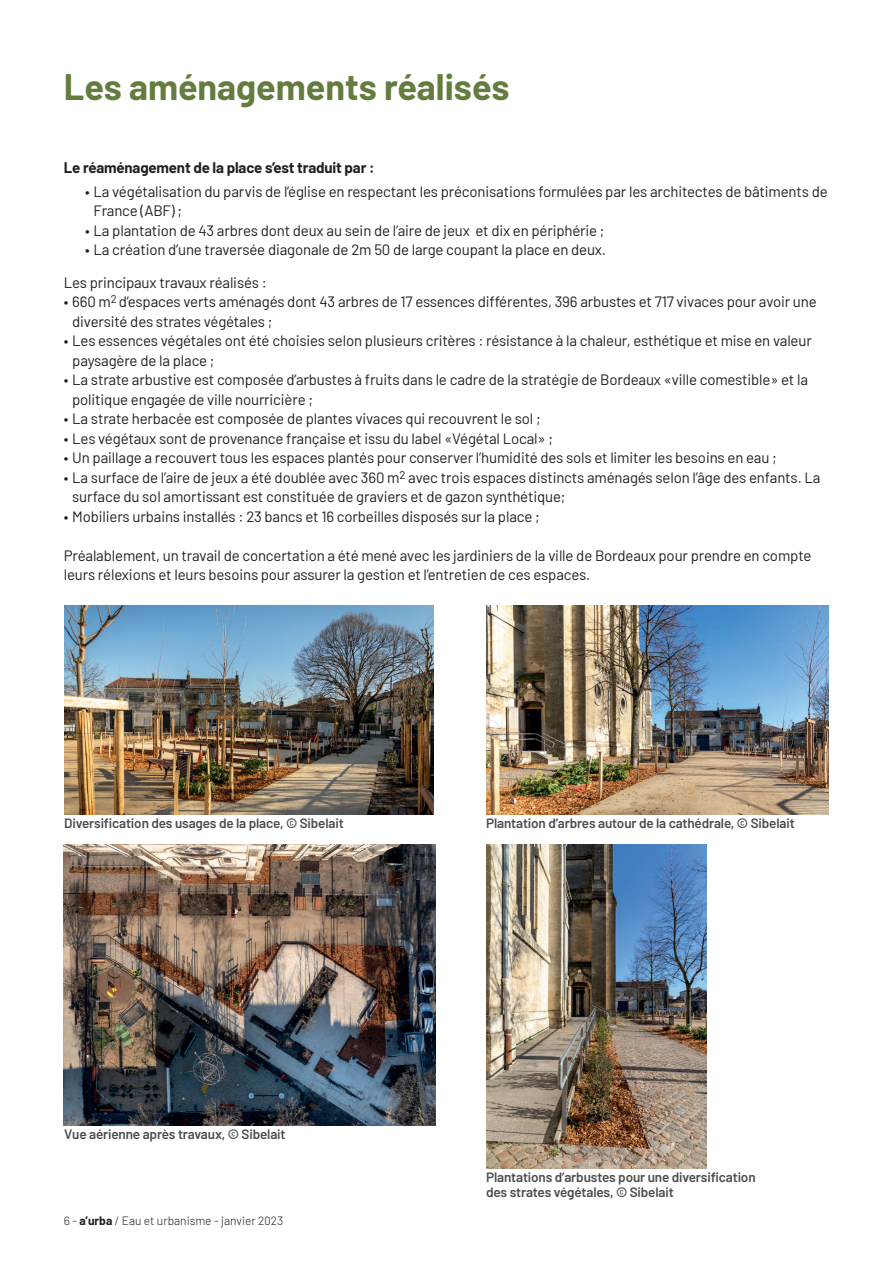
<style>
.page{position:relative;width:893px;height:1263px;background:#fff}
.page>*{position:absolute;margin:0;border:0;box-sizing:border-box;transform-origin:0 0}
.t1{font:700 36px "Barlow";color:#647d3e}
.t2{font:15px/19.5px "Barlow";letter-spacing:-.01em;color:#231f20}
.t3{font:700 15px "Barlow";letter-spacing:-.01em;color:#231f20}
.t4{font:600 13.5px/15px "Barlow";letter-spacing:-.01em;color:#4b4c4d}
.t5{font:300 12px "Barlow";color:#231f20}
.s1{font-weight:700}
</style>
<div class="page">
<img style="left:64px;top:606px;width:370px;height:208px">
<img style="left:486px;top:606px;width:342px;height:208px">
<img style="left:487px;top:844px;width:219px;height:324px">
<img style="left:64px;top:844px;width:372px;height:281px">
<h1 class="t1" style="left:64px;top:60px;width:447px">Les aménagements réalisés</h1>
<p class="t3" style="left:64px;top:157px;width:312px">Le réaménagement de la place s’est traduit par :</p>
<p class="t2" style="left:94px;top:181px;width:736px;text-indent:-9px">• La végétalisation du parvis de l’église en respectant les préconisations formulées par les architectes de bâtiments de<br>France (ABF) ;</p>
<p class="t2" style="left:85px;top:220px;width:521px">• La plantation de 43 arbres dont deux au sein de l’aire de jeux et dix en périphérie ;</p>
<p class="t2" style="left:64px;top:233px;width:544px;line-height:32.2px;text-indent:21px">• La création d’une traversée diagonale de 2m 50 de large coupant la place en deux.<br>Les principaux travaux réalisés :</p>
<p class="t2" style="left:72px;top:291px;width:746px;text-indent:-9px">• 660 m<sup>2</sup> d’espaces verts aménagés dont 43 arbres de 17 essences différentes, 396 arbustes et 717 vivaces pour avoir une diversité des strates végétales ;</p>
<p class="t2" style="left:72px;top:330px;width:741px;text-indent:-9px">• Les essences végétales ont été choisies selon plusieurs critères : résistance à la chaleur, esthétique et mise en valeur paysagère de la place ;</p>
<p class="t2" style="left:72px;top:369px;width:737px;text-indent:-9px">• La strate arbustive est composée d’arbustes à fruits dans le cadre de la stratégie de Bordeaux «ville comestible» et la politique engagée de ville nourricière ;</p>
<p class="t2" style="left:64px;top:408px;width:478px">• La strate herbacée est composée de plantes vivaces qui recouvrent le sol ;</p>
<p class="t2" style="left:64px;top:427px;width:491px">• Les végétaux sont de provenance française et issu du label «Végétal Local» ;</p>
<p class="t2" style="left:64px;top:447px;width:715px">• Un paillage a recouvert tous les espaces plantés pour conserver l’humidité des sols et limiter les besoins en eau ;</p>
<p class="t2" style="left:72px;top:466px;width:750px;text-indent:-9px">• La surface de l’aire de jeux a été doublée avec 360 m<sup>2</sup> avec trois espaces distincts aménagés selon l’âge des enfants. La surface du sol amortissant est constituée de graviers et de gazon synthétique;</p>
<p class="t2" style="left:64px;top:505px;width:478px">• Mobiliers urbains installés : 23 bancs et 16 corbeilles disposés sur la place ;</p>
<p class="t2" style="left:64px;top:544px;width:749px">Préalablement, un travail de concertation a été mené avec les jardiniers de la ville de Bordeaux pour prendre en compte leurs rélexions et leurs besoins pour assurer la gestion et l’entretien de ces espaces.</p>
<p class="t4" style="left:64px;top:814px;width:281px">Diversification des usages de la place, © Sibelait</p>
<p class="t4" style="left:64px;top:1125px;width:223px">Vue aérienne après travaux, © Sibelait</p>
<p class="t5" style="left:64px;top:1212px;width:221px">6 - <span class="s1">a’urba</span> / Eau et urbanisme - janvier 2023</p>
<p class="t4" style="left:486px;top:814px;width:310px">Plantation d’arbres autour de la cathédrale, © Sibelait</p>
<p class="t4" style="left:486px;top:1169px;width:271px">Plantations d’arbustes pour une diversification des strates végétales, © Sibelait</p>
</div>
